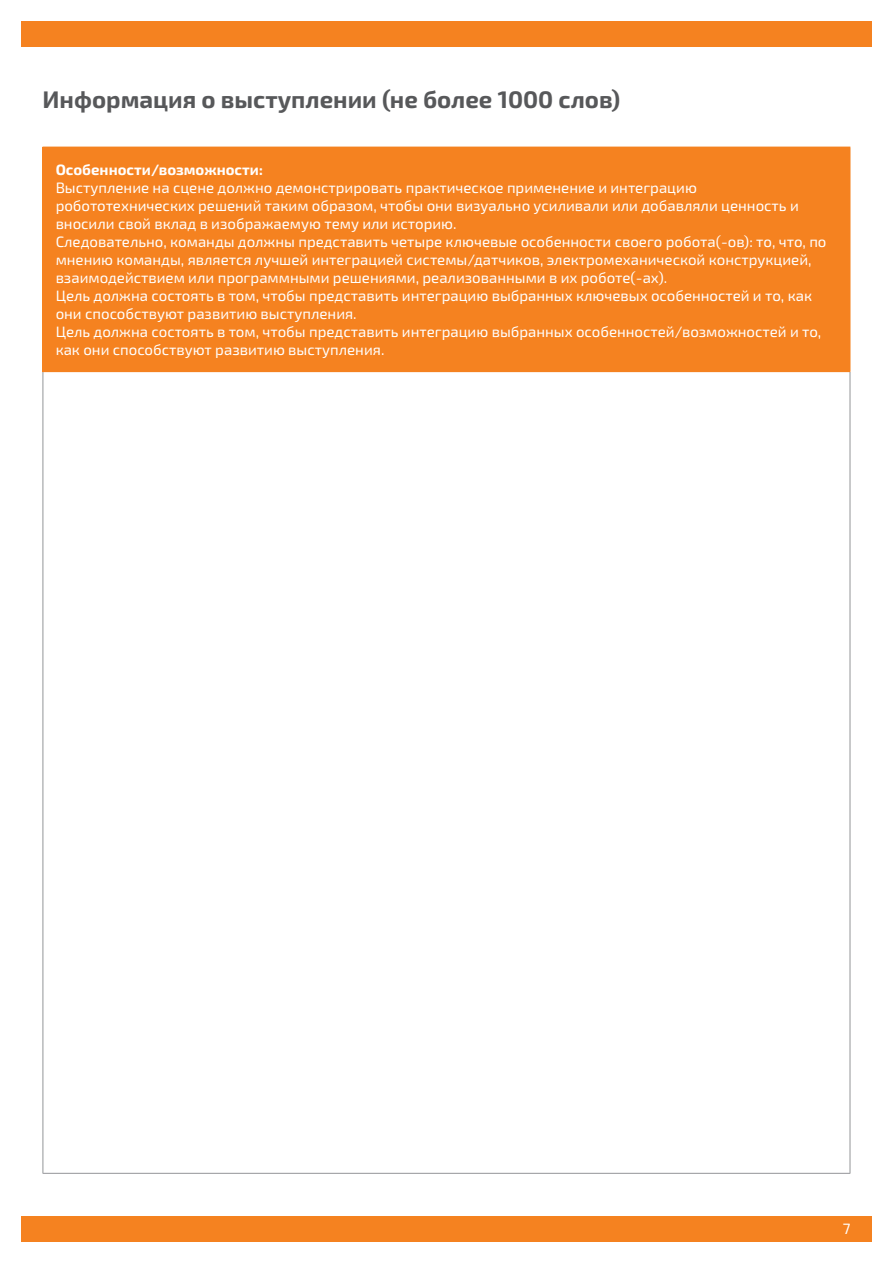
<style>
.page{position:relative;width:893px;height:1263px;background:#fff}
.page>*{position:absolute;margin:0;border:0;box-sizing:border-box;transform-origin:0 0}
.t1{font:700 24px "Exo 2.0";color:#57585a}
.t2{font:15px/18px "Exo 2.0";color:#fff}
.t3{font:700 15px "Exo 2.0";color:#fff}
</style>
<div class="page">
<div style="left:21px;top:1216px;width:851px;height:26px;background:#f58220"></div>
<div style="left:43px;top:147px;width:807px;height:225px;background:#f58220"></div>
<hr style="left:43px;top:372px;width:1px;height:801px;background:#939598">
<hr style="left:850px;top:372px;width:1px;height:801px;background:#939598">
<hr style="left:43px;top:1173px;width:807px;height:1px;background:#939598">
<hr style="left:850px;top:147px;width:1px;height:224px;background:#f58220">
<div style="left:21px;top:21px;width:851px;height:26px;background:#f58220"></div>
<h1 class="t1" style="left:43px;top:85px;width:579px">Информация о выступлении (не более 1000 слов)</h1>
<p class="t3" style="left:56px;top:160px;width:209px">Особенности/возможности:</p>
<p class="t2" style="left:56px;top:179px;width:772px">Выступление на сцене должно демонстрировать практическое применение и интеграцию робототехнических решений таким образом, чтобы они визуально усиливали или добавляли ценность и вносили свой вклад в изображаемую тему или историю.<br>Следовательно, команды должны представить четыре ключевые особенности своего робота(-ов): то, что, по мнению команды, является лучшей интеграцией системы/датчиков, электромеханической конструкцией, взаимодействием или программными решениями, реализованными в их роботе(-ах).<br>Цель должна состоять в том, чтобы представить интеграцию выбранных ключевых особенностей и то, как они способствуют развитию выступления.<br>Цель должна состоять в том, чтобы представить интеграцию выбранных особенностей/возможностей и то, как они способствуют развитию выступления.</p>
<p class="t2" style="left:843px;top:1220px;width:9px">7</p>
</div>
